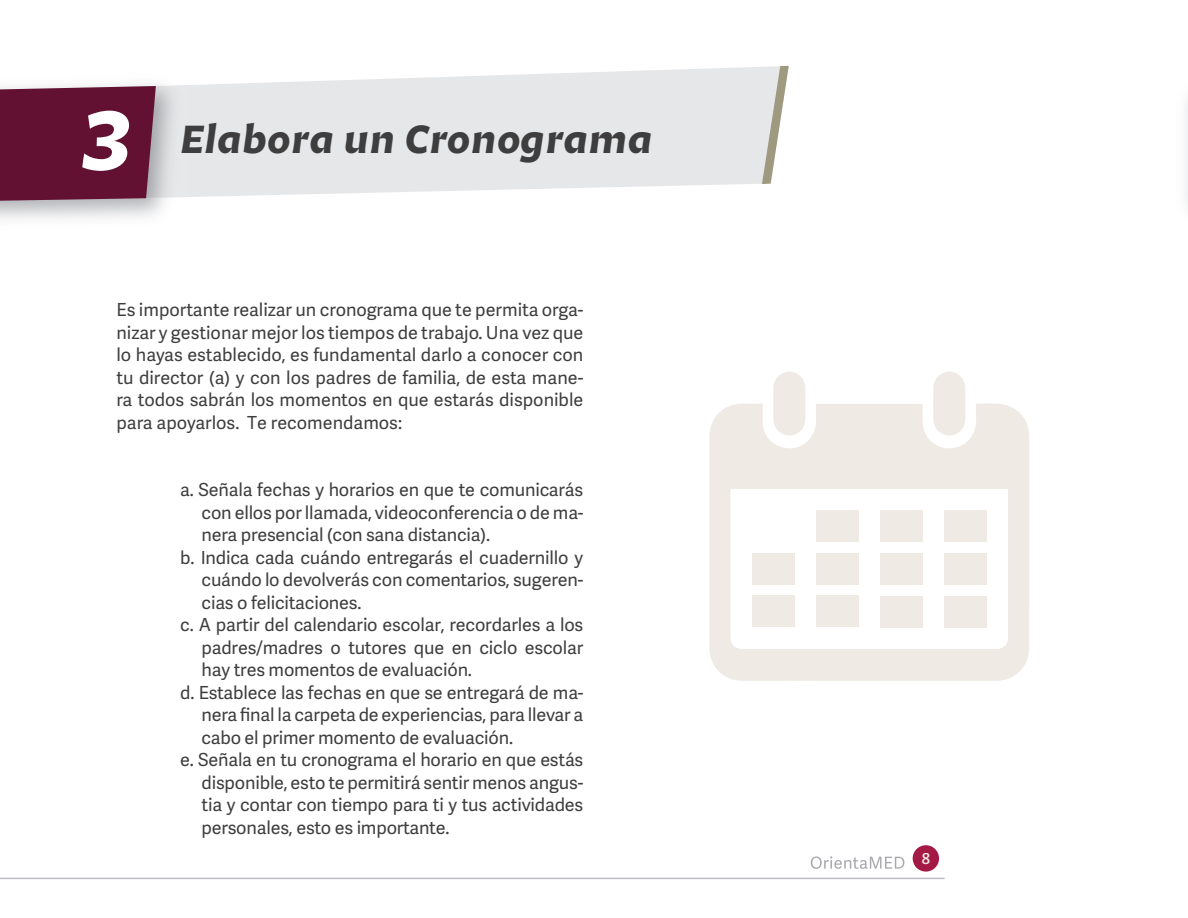
<style>
.page{position:relative;width:1188px;height:918px;background:#fff}
.page>*{position:absolute;margin:0;border:0;box-sizing:border-box;transform-origin:0 0}
.t1{font:italic 900 82.5px "Heroica";color:#fff}
.t2{font:italic 900 39px "Heroica";color:#3e3e3f}
.t3{font:18px/22.5px "Adelle Sans";letter-spacing:-.01em;color:#3e3e3f;text-align:justify}
.t4{font:600 15px "Adelle Sans";color:#efeae3}
</style>
<div class="page">
<div style="left:913px;top:845px;width:26px;height:27px;background:#a41946;border-radius:50%"></div>
<svg style="left:811px;top:856px;width:93px;height:13px"></svg>
<hr style="left:0;top:878px;width:945px;height:1px;background:#bcbdc0">
<svg style="left:189px;top:67px;width:573px;height:130px;background:#e8e9eb"></svg>
<div style="left:0;top:86px;width:156px;height:115px;background:#621132"></div>
<svg style="left:762px;top:66px;width:27px;height:118px"></svg>
<svg style="left:709px;top:403px;width:320px;height:278px;background:#f0ebe5"></svg>
<svg style="left:731px;top:489px;width:277px;height:160px"></svg>
<svg style="left:773px;top:372px;width:32px;height:64px;background:#f0ece6"></svg>
<svg style="left:933px;top:372px;width:32px;height:64px;background:#f0ece6"></svg>
<div style="left:816px;top:510px;width:42px;height:32px;background:#efeae3"></div>
<div style="left:880px;top:510px;width:42px;height:32px;background:#efeae3"></div>
<div style="left:944px;top:510px;width:42px;height:32px;background:#efeae3"></div>
<div style="left:752px;top:553px;width:42px;height:32px;background:#efeae3"></div>
<div style="left:816px;top:553px;width:42px;height:32px;background:#efeae3"></div>
<div style="left:880px;top:553px;width:42px;height:32px;background:#efeae3"></div>
<div style="left:944px;top:553px;width:42px;height:32px;background:#efeae3"></div>
<div style="left:752px;top:596px;width:42px;height:31px;background:#efeae3"></div>
<div style="left:816px;top:596px;width:42px;height:31px;background:#efeae3"></div>
<div style="left:880px;top:596px;width:42px;height:31px;background:#efeae3"></div>
<div style="left:944px;top:596px;width:42px;height:31px;background:#efeae3"></div>
<p class="t1" style="left:77px;top:87px;width:53px">3</p>
<p class="t2" style="left:179px;top:114px;width:474px">Elabora un Cronograma</p>
<p class="t3" style="left:117px;top:298px;width:468px">Es importante realizar un cronograma que te permita orga&shy;nizar y gestionar mejor los tiempos de trabajo. Una vez que lo hayas establecido, es fundamental darlo a conocer con tu director (a) y con los padres de familia, de esta mane&shy;ra todos sabrán los momentos en que estarás disponible para apoyarlos. Te recomendamos:</p>
<p class="t3" style="left:202px;top:478px;width:383px;text-indent:-21px">a. Señala fechas y horarios en que te comunicarás con ellos por llamada, videoconferencia o de ma&shy;nera presencial (con sana distancia).</p>
<p class="t3" style="left:202px;top:545px;width:383px;text-indent:-21px">b. Indica cada cuándo entregarás el cuadernillo y cuándo lo devolverás con comentarios, sugeren&shy;cias o felicitaciones.</p>
<p class="t3" style="left:202px;top:613px;width:383px;text-indent:-21px">c. A partir del calendario escolar, recordarles a los padres/madres o tutores que en ciclo escolar hay tres momentos de evaluación.</p>
<p class="t3" style="left:202px;top:680px;width:383px;text-indent:-21px">d. Establece las fechas en que se entregará de ma&shy;nera final la carpeta de experiencias, para llevar a cabo el primer momento de evaluación.</p>
<p class="t3" style="left:202px;top:748px;width:383px;text-indent:-21px">e. Señala en tu cronograma el horario en que estás disponible, esto te permitirá sentir menos angus&shy;tia y contar con tiempo para ti y tus actividades personales, esto es importante.</p>
<p class="t4" style="left:922px;top:848px;width:10px">8</p>
</div>
